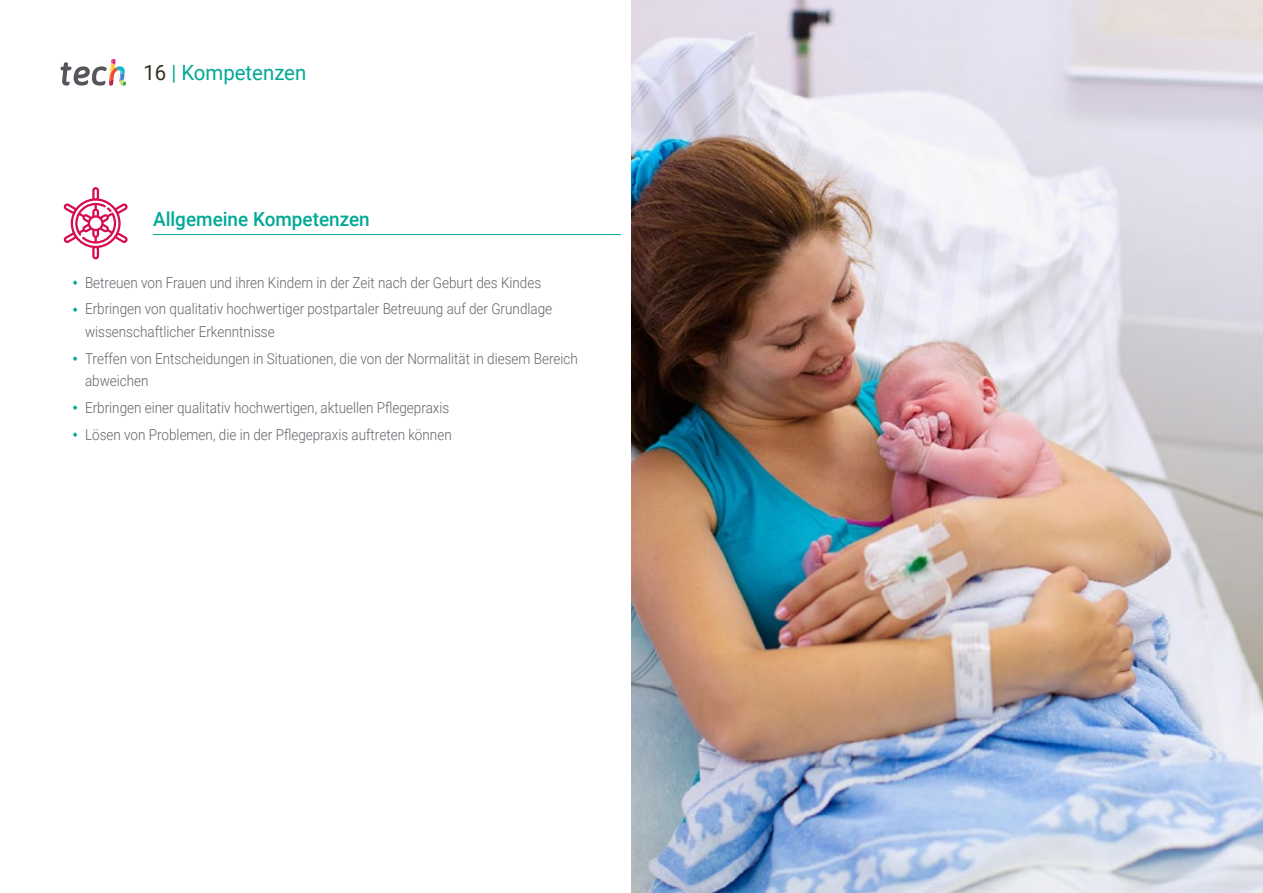
<style>
.page{position:relative;width:1263px;height:893px;background:#fff}
.page>*{position:absolute;margin:0;border:0;box-sizing:border-box;transform-origin:0 0}
.t1{font:21px "Roboto";color:#00a996}
.t2{font:500 19.5px "Roboto";color:#00a996}
.t3{font:300 15px/26.7px "Roboto";color:#61646a;scale:.9 1}
.s1{color:#312e20}
</style>
<div class="page">
<img style="left:631px;top:0;width:632px;height:893px">
<hr style="left:153px;top:234px;width:468px;height:1px;background:#00a996">
<svg style="left:63px;top:187px;width:65px;height:72px"></svg>
<svg style="left:61px;top:59px;width:65px;height:27px"></svg>
<h1 class="t1" style="left:144px;top:57px;width:164px"><span class="s1">16</span> | Kompetenzen</h1>
<h2 class="t2" style="left:153px;top:206px;width:218px">Allgemeine Kompetenzen</h2>
<p class="t3" style="left:85px;top:268px;width:521px">Betreuen von Frauen und ihren Kindern in der Zeit nach der Geburt des Kindes<br>Erbringen von qualitativ hochwertiger postpartaler Betreuung auf der Grundlage</p>
<p class="t3" style="left:85px;top:318px;width:549px">wissenschaftlicher Erkenntnisse<br>Treffen von Entscheidungen in Situationen, die von der Normalität in diesem Bereich</p>
<p class="t3" style="left:85px;top:367px;width:409px">abweichen<br>Erbringen einer qualitativ hochwertigen, aktuellen Pflegepraxis<br>Lösen von Problemen, die in der Pflegepraxis auftreten können</p>
</div>
